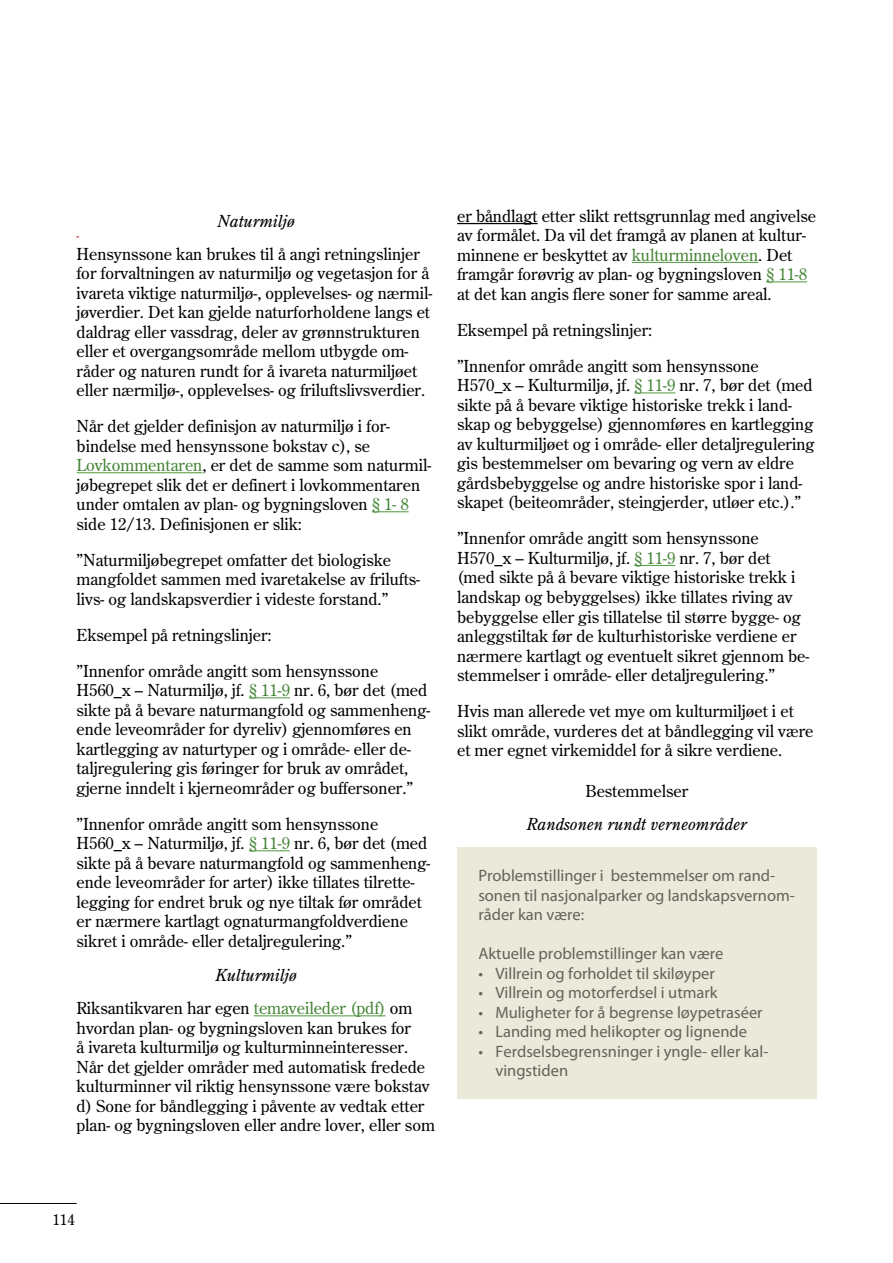
<style>
.page{position:relative;width:893px;height:1263px;background:#fff}
.page>*{position:absolute;margin:0;border:0;box-sizing:border-box;transform-origin:0 0}
.t1{font:16.5px/19.5px "Century Old Style";color:#000}
.t2{font:16.5px/19.5px "Myriad Pro";color:#63625c}
.t3{font:italic 16.5px "Century Old Style";color:#000}
.t4{font:15px "Century Old Style";color:#000}
.t5{font:12px "Century Old Style";color:#c00000}
.s1{color:#468637}
.s2{font-style:italic}
</style>
<div class="page">
<hr style="left:0;top:1203px;width:77px;height:1px;background:#000">
<hr style="left:77px;top:472px;width:125px;height:1px;background:#4f973e">
<hr style="left:372px;top:511px;width:37px;height:1px;background:#4f973e">
<hr style="left:249px;top:697px;width:41px;height:1px;background:#4f973e">
<hr style="left:249px;top:850px;width:41px;height:1px;background:#4f973e">
<hr style="left:254px;top:1015px;width:132px;height:1px;background:#4f973e">
<hr style="left:457px;top:223px;width:81px;height:1px;background:#000">
<hr style="left:632px;top:262px;width:126px;height:1px;background:#4f973e">
<hr style="left:766px;top:281px;width:41px;height:1px;background:#4f973e">
<hr style="left:634px;top:392px;width:41px;height:1px;background:#4f973e">
<hr style="left:634px;top:565px;width:41px;height:1px;background:#4f973e">
<div style="left:457px;top:847px;width:359px;height:252px;background:#ebe9d9"></div>
<p class="t3" style="left:218px;top:210px;width:79px">Naturmiljø</p>
<p class="t5" style="left:77px;top:228px;width:4px">-</p>
<p class="t1" style="left:77px;top:243px;width:357px">Hensynssone kan brukes til å angi retningslinjer for forvaltningen av naturmiljø og vegetasjon for å ivareta viktige naturmiljø-, opplevelses- og nærmil&shy;jøverdier. Det kan gjelde naturforholdene langs et daldrag eller vassdrag, deler av grønnstrukturen eller et overgangsområde mellom utbygde om&shy;råder og naturen rundt for å ivareta naturmiljøet eller nærmiljø-, opplevelses- og friluftslivsverdier.</p>
<p class="t1" style="left:77px;top:416px;width:356px">Når det gjelder definisjon av naturmiljø i for&shy;bindelse med hensynssone bokstav c), se <span class="s1">Lovkommentaren</span>, er det de samme som naturmil&shy;jøbegrepet slik det er definert i lovkommentaren under omtalen av plan- og bygningsloven <span class="s1">§ 1- 8 </span>side 12/13. Definisjonen er slik:</p>
<p class="t1" style="left:77px;top:550px;width:345px">”Naturmiljøbegrepet omfatter det biologiske mangfoldet sammen med ivaretakelse av frilufts&shy;livs- og landskapsverdier i videste forstand.”</p>
<p class="t1" style="left:77px;top:616px;width:303px;line-height:36px">Eksempel på retningslinjer:<br>”Innenfor område angitt som hensynssone</p>
<p class="t1" style="left:77px;top:680px;width:355px">H560_x – Naturmiljø, jf. <span class="s1">§ 11-9</span> nr. 6, bør det (med sikte på å bevare naturmangfold og sammenheng&shy;ende leveområder for dyreliv) gjennomføres en kartlegging av naturtyper og i område- eller de&shy;taljregulering gis føringer for bruk av området, gjerne inndelt i kjerneområder og buffersoner.”</p>
<p class="t1" style="left:77px;top:814px;width:355px">”Innenfor område angitt som hensynssone H560_x – Naturmiljø, jf. <span class="s1">§ 11-9</span> nr. 6, bør det (med sikte på å bevare naturmangfold og sammenheng&shy;ende leveområder for arter) ikke tillates tilrette&shy;legging for endret bruk og nye tiltak før området er nærmere kartlagt ognaturmangfoldverdiene sikret i område- eller detaljregulering.”</p>
<p class="t1" style="left:77px;top:958px;width:337px;line-height:33px;text-indent:139px"><span class="s2">Kulturmiljø<br></span>Riksantikvaren har egen <span class="s1">temaveileder (pdf)</span> om</p>
<p class="t1" style="left:77px;top:1018px;width:360px">hvordan plan- og bygningsloven kan brukes for<br>å ivareta kulturmiljø og kulturminneinteresser.<br>Når det gjelder områder med automatisk fredede kulturminner vil riktig hensynssone være bokstav d) Sone for båndlegging i påvente av vedtak etter plan- og bygningsloven eller andre lover, eller som</p>
<p class="t1" style="left:457px;top:206px;width:361px">er båndlagt etter slikt rettsgrunnlag med angivelse av formålet. Da vil det framgå av planen at kultur&shy;minnene er beskyttet av <span class="s1">kulturminneloven</span>. Det framgår forøvrig av plan- og bygningsloven <span class="s1">§ 11-8 </span>at det kan angis flere soner for samme areal.</p>
<p class="t1" style="left:457px;top:311px;width:303px;line-height:36px">Eksempel på retningslinjer:<br>”Innenfor område angitt som hensynssone</p>
<p class="t1" style="left:457px;top:375px;width:359px">H570_x – Kulturmiljø, jf. <span class="s1">§ 11-9</span> nr. 7, bør det (med sikte på å bevare viktige historiske trekk i land&shy;skap og bebyggelse) gjennomføres en kartlegging av kulturmiljøet og i område- eller detaljregulering gis bestemmelser om bevaring og vern av eldre gårdsbebyggelse og andre historiske spor i land&shy;skapet (beiteområder, steingjerder, utløer etc.).”</p>
<p class="t1" style="left:457px;top:528px;width:354px">”Innenfor område angitt som hensynssone H570_x – Kulturmiljø, jf. <span class="s1">§ 11-9</span> nr. 7, bør det (med sikte på å bevare viktige historiske trekk i landskap og bebyggelses) ikke tillates riving av bebyggelse eller gis tillatelse til større bygge- og anleggstiltak før de kulturhistoriske verdiene er nærmere kartlagt og eventuelt sikret gjennom be&shy;stemmelser i område- eller detaljregulering.”</p>
<p class="t1" style="left:457px;top:701px;width:358px">Hvis man allerede vet mye om kulturmiljøet i et slikt område, vurderes det at båndlegging vil være et mer egnet virkemiddel for å sikre verdiene.</p>
<p class="t1" style="left:585px;top:780px;width:104px">Bestemmelser</p>
<p class="t3" style="left:527px;top:813px;width:221px">Randsonen rundt verneområder</p>
<p class="t2" style="left:478px;top:865px;width:317px">Problemstillinger i bestemmelser om rand&shy;sonen til nasjonalparker og landskapsvernom&shy;råder kan være:</p>
<p class="t2" style="left:478px;top:943px;width:247px">Aktuelle problemstillinger kan være</p>
<p class="t2" style="left:478px;top:963px;width:238px">• Villrein og forholdet til skiløyper</p>
<p class="t2" style="left:478px;top:982px;width:241px">• Villrein og motorferdsel i utmark</p>
<p class="t2" style="left:478px;top:1002px;width:286px">• Muligheter for å begrense løypetraséer</p>
<p class="t2" style="left:478px;top:1021px;width:270px">• Landing med helikopter og lignende</p>
<p class="t2" style="left:495px;top:1041px;width:275px;text-indent:-17px">• Ferdselsbegrensninger i yngle- eller kal&shy;vingstiden</p>
<p class="t4" style="left:52px;top:1209px;width:24px">114</p>
</div>
